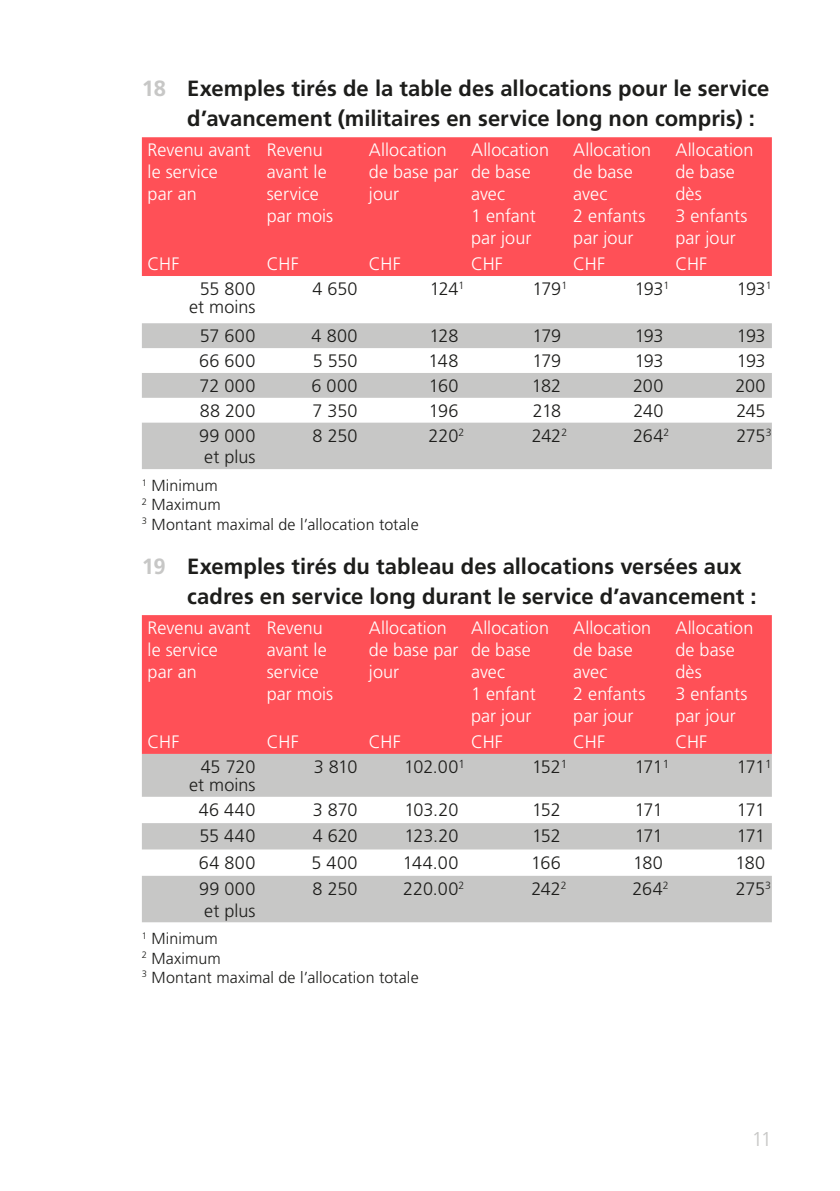
<style>
.page{position:relative;width:840px;height:1191px;background:#fff}
.page>*{position:absolute;margin:0;border:0;box-sizing:border-box;transform-origin:0 0}
.t1{font:700 22px/30px "Frutiger LT Std";color:#1d1d1b}
.t2{font:300 20px "Frutiger LT Std";color:#c7c7c6}
.Tabellen_Text_Weiss{font:300 18px/22px "Frutiger LT Std";letter-spacing:.005em;color:#fff}
.Grundtext{font:300 18px/18px "Frutiger LT Std";letter-spacing:-.01em;color:#1d1d1b}
.Grundtext-2{font:300 16px/19.2px "Frutiger LT Std";letter-spacing:.005em;color:#1d1d1b}
.Grundtext-3{font:300 11.6px "Frutiger LT Std";color:#1d1d1b}
.Grundtext-4{font:300 10.4px "Frutiger LT Std";color:#1d1d1b}
.s1{color:#c7c7c6}
</style>
<div class="page">
<div style="left:142px;top:137px;width:629px;height:139px;background:#ff5057"></div>
<svg style="left:142px;top:323px;width:629px;height:146px;fill:#c7c7c6"></svg>
<div style="left:142px;top:615px;width:629px;height:139px;background:#ff5057"></div>
<svg style="left:142px;top:754px;width:629px;height:168px;fill:#c7c7c6"></svg>
<p class="t1" style="left:187px;top:73px;width:583px;text-indent:-45px"><span class="s1">18</span> Exemples tirés de la table des allocations pour le service d’avancement (militaires en service long non compris) :</p>
<p class="Tabellen_Text_Weiss" style="left:147px;top:139px;width:104px">Revenu avant le service<br>par an</p>
<p class="Tabellen_Text_Weiss" style="left:266px;top:139px;width:68px">Revenu avant le service par mois</p>
<p class="Tabellen_Text_Weiss" style="left:369px;top:139px;width:91px">Allocation de base par jour</p>
<p class="Tabellen_Text_Weiss" style="left:471px;top:139px;width:79px">Allocation de base avec<br>1 enfant par jour</p>
<p class="Tabellen_Text_Weiss" style="left:573px;top:139px;width:79px">Allocation de base avec<br>2 enfants par jour</p>
<p class="Tabellen_Text_Weiss" style="left:675px;top:139px;width:79px">Allocation de base dès<br>3 enfants par jour</p>
<p class="Tabellen_Text_Weiss" style="left:147px;top:253px;width:33px">CHF</p>
<p class="Tabellen_Text_Weiss" style="left:266px;top:253px;width:33px">CHF</p>
<p class="Tabellen_Text_Weiss" style="left:369px;top:253px;width:33px">CHF</p>
<p class="Tabellen_Text_Weiss" style="left:471px;top:253px;width:33px">CHF</p>
<p class="Tabellen_Text_Weiss" style="left:573px;top:253px;width:33px">CHF</p>
<p class="Tabellen_Text_Weiss" style="left:675px;top:253px;width:33px">CHF</p>
<p class="Grundtext" style="left:189px;top:280px;width:68px;text-align:center">55 800 et moins</p>
<p class="Grundtext" style="left:312px;top:280px;width:46px">4 650</p>
<p class="Grundtext" style="left:429px;top:280px;width:30px">124</p>
<p class="Grundtext-4" style="left:458px;top:280px;width:7px">1</p>
<p class="Grundtext" style="left:532px;top:280px;width:30px">179</p>
<p class="Grundtext-4" style="left:561px;top:280px;width:7px">1</p>
<p class="Grundtext" style="left:634px;top:280px;width:30px">193</p>
<p class="Grundtext-4" style="left:663px;top:280px;width:7px">1</p>
<p class="Grundtext" style="left:736px;top:280px;width:30px">193</p>
<p class="Grundtext-4" style="left:765px;top:280px;width:7px">1</p>
<p class="Grundtext" style="left:199px;top:327px;width:57px">57 600</p>
<p class="Grundtext" style="left:311px;top:327px;width:47px">4 800</p>
<p class="Grundtext" style="left:429px;top:327px;width:30px">128</p>
<p class="Grundtext" style="left:532px;top:327px;width:30px">179</p>
<p class="Grundtext" style="left:634px;top:327px;width:30px">193</p>
<p class="Grundtext" style="left:736px;top:327px;width:30px">193</p>
<p class="Grundtext" style="left:199px;top:352px;width:58px">66 600</p>
<p class="Grundtext" style="left:312px;top:352px;width:46px">5 550</p>
<p class="Grundtext" style="left:428px;top:352px;width:31px">148</p>
<p class="Grundtext" style="left:532px;top:352px;width:30px">179</p>
<p class="Grundtext" style="left:634px;top:352px;width:30px">193</p>
<p class="Grundtext" style="left:736px;top:352px;width:30px">193</p>
<p class="Grundtext" style="left:199px;top:377px;width:57px">72 000</p>
<p class="Grundtext" style="left:311px;top:377px;width:48px">6 000</p>
<p class="Grundtext" style="left:428px;top:377px;width:31px">160</p>
<p class="Grundtext" style="left:531px;top:377px;width:31px">182</p>
<p class="Grundtext" style="left:632px;top:377px;width:32px">200</p>
<p class="Grundtext" style="left:735px;top:377px;width:32px">200</p>
<p class="Grundtext" style="left:199px;top:402px;width:57px">88 200</p>
<p class="Grundtext" style="left:312px;top:402px;width:46px">7 350</p>
<p class="Grundtext" style="left:428px;top:402px;width:31px">196</p>
<p class="Grundtext" style="left:532px;top:402px;width:30px">218</p>
<p class="Grundtext" style="left:633px;top:402px;width:32px">240</p>
<p class="Grundtext" style="left:736px;top:402px;width:31px">245</p>
<p class="Grundtext" style="left:199px;top:425px;width:58px;line-height:21.6px">99 000 et plus</p>
<p class="Grundtext" style="left:312px;top:427px;width:46px">8 250</p>
<p class="Grundtext" style="left:428px;top:427px;width:31px">220</p>
<p class="Grundtext-4" style="left:458px;top:426px;width:7px">2</p>
<p class="Grundtext" style="left:531px;top:427px;width:31px">242</p>
<p class="Grundtext-4" style="left:561px;top:426px;width:7px">2</p>
<p class="Grundtext" style="left:633px;top:427px;width:32px">264</p>
<p class="Grundtext-4" style="left:663px;top:426px;width:7px">2</p>
<p class="Grundtext" style="left:736px;top:427px;width:31px">275</p>
<p class="Grundtext-4" style="left:765px;top:426px;width:7px">3</p>
<p class="Grundtext-2" style="left:142px;top:476px;width:278px"><sup>1</sup> Minimum<br><sup>2</sup> Maximum<br><sup>3</sup> Montant maximal de l’allocation totale</p>
<p class="t1" style="left:187px;top:551px;width:570px;text-indent:-45px"><span class="s1">19</span> Exemples tirés du tableau des allocations versées aux cadres en service long durant le service d’avancement :</p>
<p class="Tabellen_Text_Weiss" style="left:147px;top:617px;width:104px">Revenu avant le service<br>par an</p>
<p class="Tabellen_Text_Weiss" style="left:266px;top:617px;width:68px">Revenu avant le service par mois</p>
<p class="Tabellen_Text_Weiss" style="left:369px;top:617px;width:91px">Allocation de base par jour</p>
<p class="Tabellen_Text_Weiss" style="left:471px;top:617px;width:79px">Allocation de base avec<br>1 enfant par jour</p>
<p class="Tabellen_Text_Weiss" style="left:573px;top:617px;width:79px">Allocation de base avec<br>2 enfants par jour</p>
<p class="Tabellen_Text_Weiss" style="left:675px;top:617px;width:79px">Allocation de base dès<br>3 enfants par jour</p>
<p class="Tabellen_Text_Weiss" style="left:147px;top:731px;width:33px">CHF</p>
<p class="Tabellen_Text_Weiss" style="left:266px;top:731px;width:33px">CHF</p>
<p class="Tabellen_Text_Weiss" style="left:369px;top:731px;width:33px">CHF</p>
<p class="Tabellen_Text_Weiss" style="left:471px;top:731px;width:33px">CHF</p>
<p class="Tabellen_Text_Weiss" style="left:573px;top:731px;width:33px">CHF</p>
<p class="Tabellen_Text_Weiss" style="left:675px;top:731px;width:33px">CHF</p>
<p class="Grundtext" style="left:189px;top:758px;width:68px;text-align:right">45 720 et moins</p>
<p class="Grundtext" style="left:313px;top:758px;width:45px">3 810</p>
<p class="Grundtext" style="left:404px;top:758px;width:56px">102.00</p>
<p class="Grundtext-3" style="left:458px;top:757px;width:8px">1</p>
<p class="Grundtext" style="left:531px;top:758px;width:30px">152</p>
<p class="Grundtext-3" style="left:560px;top:757px;width:8px">1</p>
<p class="Grundtext" style="left:634px;top:758px;width:30px">171</p>
<p class="Grundtext-3" style="left:662px;top:757px;width:8px">1</p>
<p class="Grundtext" style="left:736px;top:758px;width:30px">171</p>
<p class="Grundtext-3" style="left:764px;top:757px;width:8px">1</p>
<p class="Grundtext" style="left:198px;top:801px;width:58px">46 440</p>
<p class="Grundtext" style="left:313px;top:801px;width:46px">3 870</p>
<p class="Grundtext" style="left:404px;top:801px;width:55px">103.20</p>
<p class="Grundtext" style="left:531px;top:801px;width:30px">152</p>
<p class="Grundtext" style="left:634px;top:801px;width:30px">171</p>
<p class="Grundtext" style="left:736px;top:801px;width:30px">171</p>
<p class="Grundtext" style="left:199px;top:827px;width:57px">55 440</p>
<p class="Grundtext" style="left:312px;top:827px;width:46px">4 620</p>
<p class="Grundtext" style="left:404px;top:827px;width:55px">123.20</p>
<p class="Grundtext" style="left:531px;top:827px;width:30px">152</p>
<p class="Grundtext" style="left:634px;top:827px;width:30px">171</p>
<p class="Grundtext" style="left:736px;top:827px;width:30px">171</p>
<p class="Grundtext" style="left:199px;top:853px;width:58px">64 800</p>
<p class="Grundtext" style="left:311px;top:853px;width:47px">5 400</p>
<p class="Grundtext" style="left:403px;top:853px;width:57px">144.00</p>
<p class="Grundtext" style="left:531px;top:853px;width:31px">166</p>
<p class="Grundtext" style="left:633px;top:853px;width:31px">180</p>
<p class="Grundtext" style="left:735px;top:853px;width:31px">180</p>
<p class="Grundtext" style="left:199px;top:878px;width:58px;line-height:21.6px">99 000 et plus</p>
<p class="Grundtext" style="left:312px;top:880px;width:46px">8 250</p>
<p class="Grundtext" style="left:403px;top:880px;width:57px">220.00</p>
<p class="Grundtext-4" style="left:458px;top:879px;width:7px">2</p>
<p class="Grundtext" style="left:531px;top:880px;width:31px">242</p>
<p class="Grundtext-4" style="left:560px;top:879px;width:7px">2</p>
<p class="Grundtext" style="left:632px;top:880px;width:32px">264</p>
<p class="Grundtext-4" style="left:662px;top:879px;width:7px">2</p>
<p class="Grundtext" style="left:735px;top:880px;width:31px">275</p>
<p class="Grundtext-4" style="left:764px;top:879px;width:7px">3</p>
<p class="Grundtext-2" style="left:142px;top:929px;width:278px"><sup>1</sup> Minimum<br><sup>2</sup> Maximum<br><sup>3</sup> Montant maximal de l’allocation totale</p>
<p class="t2" style="left:751px;top:1127px;width:22px">11</p>
</div>
